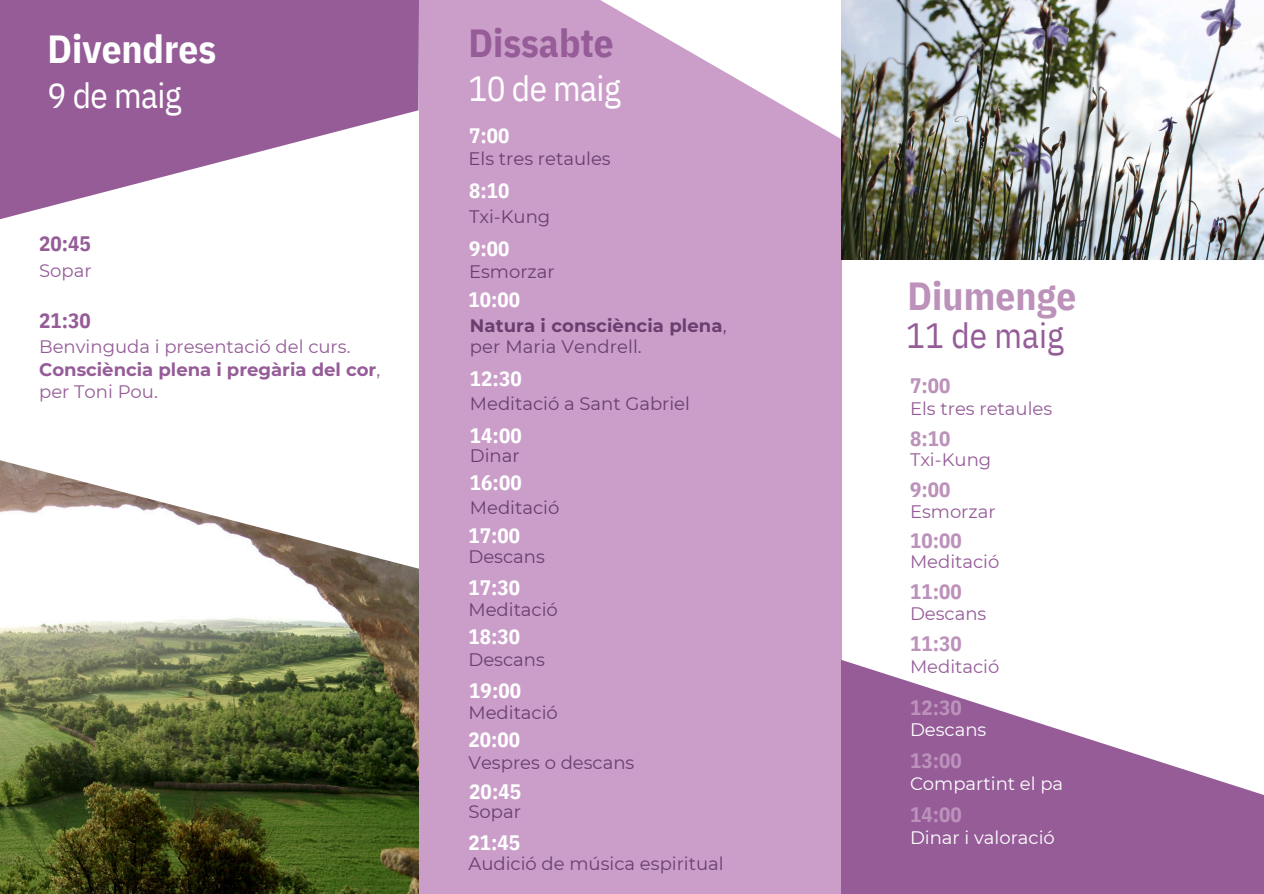
<style>
.page{position:relative;width:1264px;height:894px;background:#fff}
.page>*{position:absolute;margin:0;border:0;box-sizing:border-box;transform-origin:0 0}
.t1{font:700 39.15px "IBM Plex Sans Cond";color:#fff}
.t2{font:700 39.15px "IBM Plex Sans Cond";color:#955c98}
.t3{font:700 39.15px "IBM Plex Sans Cond";letter-spacing:.005em;color:#bc92bb}
.t4{font:35.1px "IBM Plex Sans Cond";letter-spacing:-.015em;color:#fff}
.t5{font:35.1px "IBM Plex Sans Cond";color:#955c98}
.t6{font:700 20.85px "IBM Plex Sans Cond";letter-spacing:.005em;color:#fff}
.t7{font:700 20.85px "IBM Plex Sans Cond";letter-spacing:.005em;color:#bc92bb}
.t8{font:700 20.85px "IBM Plex Sans Cond";letter-spacing:.005em;color:#955c98}
.t9{font:18px "Montserrat";color:#6a3e6f}
.t10{font:18px/22.5px "Montserrat";color:#955c98}
.t11{font:700 18px/20.2px "Montserrat";letter-spacing:.005em;color:#6a3e6f}
.t12{font:18px "Montserrat";color:#fff}
.s1{font-weight:700}
.s2{font-weight:400}
</style>
<div class="page">
<img style="left:0;top:460px;width:419px;height:433px">
<div style="left:419px;top:0;width:422px;height:893px;background:#ca9ec9"></div>
<svg style="left:0;top:0;width:419px;height:220px;fill:#955c98"></svg>
<svg style="left:600px;top:0;width:241px;height:139px"></svg>
<div style="left:0;top:0;width:30px;height:133px;background:#955c98"></div>
<img style="left:841px;top:0;width:422px;height:259px">
<svg style="left:841px;top:640px;width:422px;height:253px;fill:#955c98"></svg>
<p class="t1" style="left:48px;top:23px;width:170px">Divendres</p>
<p class="t4" style="left:48px;top:72px;width:135px">9 de maig</p>
<h2 class="t8" style="left:39px;top:229px;width:53px">20:45</h2>
<h2 class="t10" style="left:39px;top:259px;width:54px">Sopar</h2>
<h4 class="t8" style="left:39px;top:307px;width:53px">21:30</h4>
<p class="t10" style="left:39px;top:335px;width:342px">Benvinguda i presentació del curs.<br><span class="s1">Consciència plena i pregària del cor</span>, per Toni Pou.</p>
<h1 class="t2" style="left:468px;top:16px;width:147px">Dissabte</h1>
<h3 class="t4" style="left:468px;top:65px;width:154px">10 de maig</h3>
<h1 class="t6" style="left:469px;top:122px;width:42px">7:00</h1>
<h2 class="t6" style="left:469px;top:177px;width:42px">8:10</h2>
<p class="t9" style="left:468px;top:147px;width:144px">Els tres retaules</p>
<p class="t9" style="left:469px;top:205px;width:83px">Txi-Kung</p>
<h3 class="t9" style="left:469px;top:261px;width:87px">Esmorzar</h3>
<p class="t6" style="left:469px;top:235px;width:42px">9:00</p>
<h3 class="t6" style="left:468px;top:285px;width:53px">10:00</h3>
<p class="t11" style="left:470px;top:316px;width:258px">Natura i consciència plena<span class="s2">, per Maria Vendrell.</span></p>
<p class="t6" style="left:470px;top:364px;width:53px">12:30</p>
<h3 class="t9" style="left:470px;top:392px;width:222px">Meditació a Sant Gabriel</h3>
<p class="t9" style="left:470px;top:444px;width:51px">Dinar</p>
<h3 class="t6" style="left:470px;top:421px;width:53px">14:00</h3>
<p class="t6" style="left:470px;top:468px;width:53px">16:00</p>
<h3 class="t6" style="left:468px;top:521px;width:53px">17:00</h3>
<p class="t6" style="left:468px;top:573px;width:53px">17:30</p>
<h3 class="t6" style="left:468px;top:622px;width:53px">18:30</h3>
<p class="t6" style="left:469px;top:676px;width:53px">19:00</p>
<h3 class="t6" style="left:468px;top:725px;width:53px">20:00</h3>
<p class="t6" style="left:469px;top:777px;width:53px">20:45</p>
<h3 class="t6" style="left:468px;top:828px;width:53px">21:45</h3>
<p class="t9" style="left:470px;top:496px;width:91px">Meditació</p>
<h3 class="t9" style="left:468px;top:545px;width:78px">Descans</h3>
<p class="t9" style="left:468px;top:598px;width:91px">Meditació</p>
<h3 class="t9" style="left:468px;top:648px;width:78px">Descans</h3>
<p class="t9" style="left:468px;top:700px;width:91px">Meditació</p>
<h3 class="t9" style="left:468px;top:751px;width:167px">Vespres o descans</h3>
<h3 class="t9" style="left:468px;top:800px;width:54px">Sopar</h3>
<p class="t9" style="left:468px;top:852px;width:257px">Audició de música espiritual</p>
<h2 class="t3" style="left:907px;top:269px;width:170px">Diumenge</h2>
<p class="t5" style="left:906px;top:312px;width:159px">11 de maig</p>
<h3 class="t7" style="left:910px;top:371px;width:42px">7:00</h3>
<p class="t7" style="left:910px;top:425px;width:42px">8:10</p>
<h3 class="t7" style="left:910px;top:475px;width:42px">9:00</h3>
<p class="t7" style="left:910px;top:526px;width:53px">10:00</p>
<p class="t10" style="left:910px;top:397px;width:144px">Els tres retaules</p>
<h3 class="t10" style="left:910px;top:448px;width:83px">Txi-Kung</h3>
<p class="t10" style="left:910px;top:500px;width:87px">Esmorzar</p>
<h3 class="t10" style="left:910px;top:550px;width:91px">Meditació</h3>
<p class="t7" style="left:910px;top:577px;width:53px">11:00</p>
<h3 class="t10" style="left:910px;top:602px;width:78px">Descans</h3>
<p class="t7" style="left:910px;top:629px;width:53px">11:30</p>
<h3 class="t10" style="left:910px;top:655px;width:91px">Meditació</h3>
<p class="t7" style="left:910px;top:693px;width:53px">12:30</p>
<h3 class="t12" style="left:910px;top:718px;width:78px">Descans</h3>
<p class="t7" style="left:910px;top:746px;width:53px">13:00</p>
<h3 class="t12" style="left:910px;top:772px;width:155px">Compartint el pa</h3>
<p class="t7" style="left:910px;top:800px;width:53px">14:00</p>
<h3 class="t12" style="left:910px;top:826px;width:146px">Dinar i valoració</h3>
</div>
